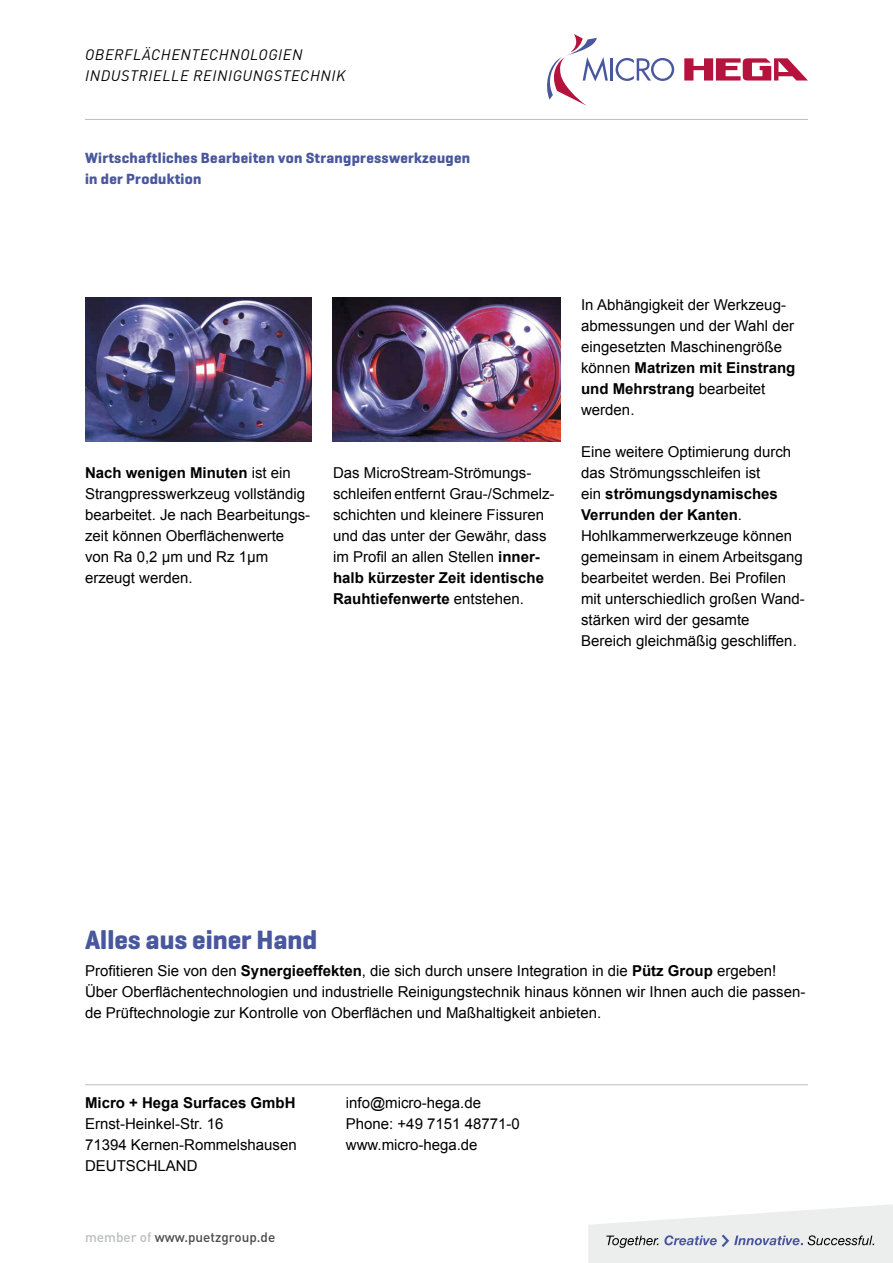
<style>
.page{position:relative;width:893px;height:1263px;background:#fff}
.page>*{position:absolute;margin:0;border:0;box-sizing:border-box;transform-origin:0 0}
.t1{font:700 27px "Geogrotesque";color:#49579e}
.t2{font:15px/21px "Arial";color:#000}
.t3{font:700 15px/21px "Geogrotesque";letter-spacing:.02em;color:#49579e}
.t4{font:italic 15px/21px "DIN Pro";letter-spacing:.04em;color:#000}
.t5{font:700 15px "Arial";color:#000}
.t6{font:500 13.5px "DIN Pro";color:#4b4b4d}
.s1{font-weight:700}
.s2{color:#bbbdbe}
</style>
<div class="page">
<hr style="left:85px;top:119px;width:723px;height:1px;background:#bbbdbe">
<hr style="left:85px;top:1084px;width:723px;height:1px;background:#bbbdbe">
<svg style="left:684px;top:58px;width:124px;height:23px"></svg>
<hr style="left:610px;top:58px;width:3px;height:23px;background:#49579e">
<svg style="left:616px;top:58px;width:58px;height:23px"></svg>
<svg style="left:547px;top:34px;width:61px;height:72px"></svg>
<svg style="left:588px;top:1204px;width:305px;height:59px"></svg>
<img style="left:333px;top:298px;width:228px;height:144px">
<img style="left:85px;top:298px;width:227px;height:144px">
<p class="t4" style="left:85px;top:44px;width:262px">OBERFLÄCHENTECHNOLOGIEN<br>INDUSTRIELLE REINIGUNGSTECHNIK</p>
<p class="t3" style="left:85px;top:147px;width:387px">Wirtschaftliches Bearbeiten von Strangpresswerkzeugen in der Produktion</p>
<p class="t2" style="left:85px;top:462px;width:227px"><span class="s1">Nach wenigen Minuten</span> ist ein<br>Strangpresswerkzeug vollständig bearbeitet. Je nach Bearbeitungs&shy;zeit können Oberflächenwerte von Ra 0,2 µm und Rz 1µm erzeugt werden.</p>
<p class="t2" style="left:333px;top:462px;width:223px">Das MicroStream-Strömungs&shy;schleifen entfernt Grau-/Schmelz&shy;schichten und kleinere Fissuren und das unter der Gewähr, dass im Profil an allen Stellen <span class="s1">inner&shy;halb kürzester Zeit identische<br>Rauhtiefenwerte</span> entstehen.</p>
<p class="t2" style="left:581px;top:294px;width:216px">In Abhängigkeit der Werkzeug&shy;abmessungen und der Wahl der eingesetzten Maschinengröße können <span class="s1">Matrizen mit Einstrang und Mehrstrang</span> bearbeitet werden.</p>
<p class="t2" style="left:581px;top:441px;width:225px">Eine weitere Optimierung durch das Strömungsschleifen ist<br>ein <span class="s1">strömungsdynamisches<br>Verrunden der Kanten</span>.<br>Hohlkammerwerkzeuge können gemeinsam in einem Arbeitsgang bearbeitet werden. Bei Profilen mit unterschiedlich großen Wand&shy;stärken wird der gesamte<br>Bereich gleichmäßig geschliffen.</p>
<h1 class="t1" style="left:85px;top:923px;width:234px">Alles aus einer Hand</h1>
<p class="t2" style="left:85px;top:960px;width:722px">Profitieren Sie von den <span class="s1">Synergieeffekten</span>, die sich durch unsere Integration in die <span class="s1">Pütz Group</span> ergeben!<br>Über Oberflächentechnologien und industrielle Reinigungstechnik hinaus können wir Ihnen auch die passen&shy;de Prüftechnologie zur Kontrolle von Oberflächen und Maßhaltigkeit anbieten.</p>
<p class="t5" style="left:85px;top:1093px;width:212px">Micro + Hega Surfaces GmbH</p>
<p class="t2" style="left:85px;top:1113px;width:213px">Ernst-Heinkel-Str. 16<br>71394 Kernen-Rommelshausen<br>DEUTSCHLAND</p>
<p class="t6" style="left:85px;top:1228px;width:192px"><span class="s2">member of</span> www.puetzgroup.de</p>
<p class="t2" style="left:346px;top:1092px;width:175px">info@micro-hega.de<br>Phone: +49 7151 48771-0 www.micro-hega.de</p>
</div>
